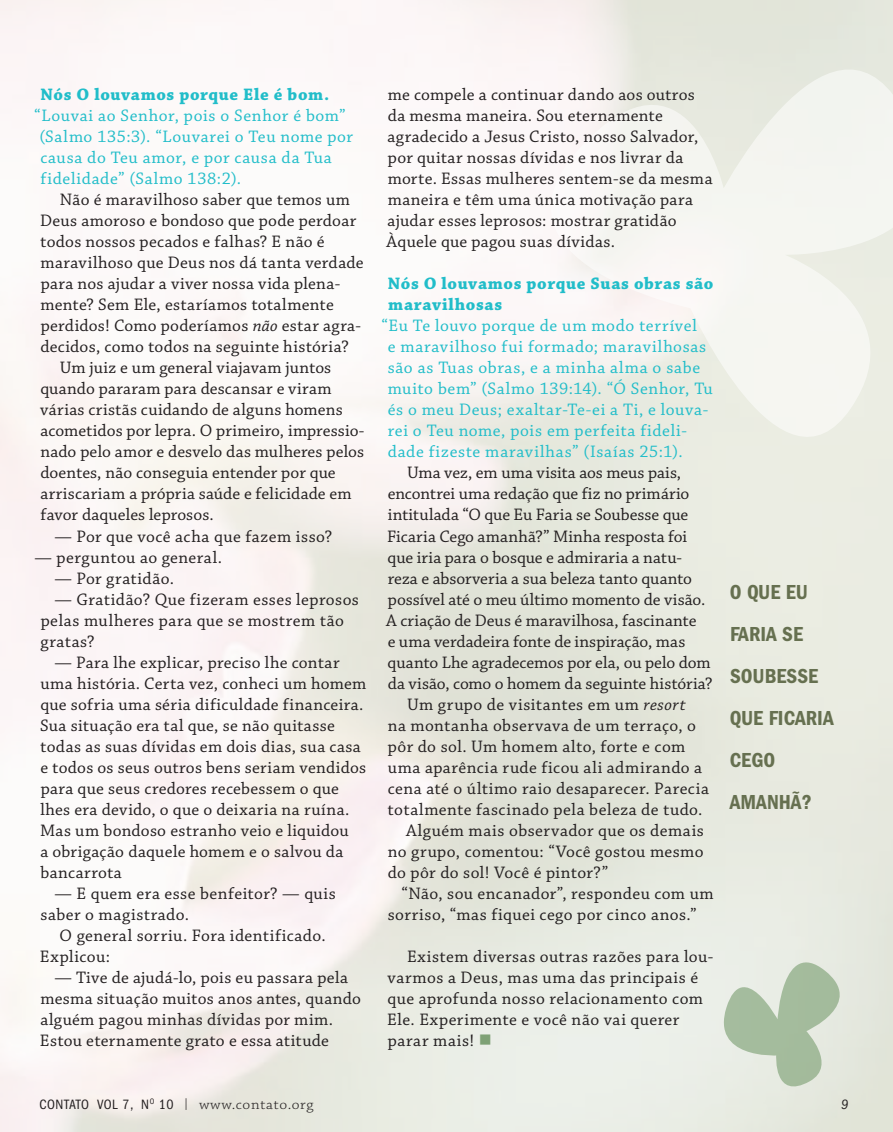
<style>
.page{position:relative;width:893px;height:1132px;background:#fff}
.page>*{position:absolute;margin:0;border:0;box-sizing:border-box;transform-origin:0 0}
.t1{font:600 condensed 21px/42px "Franklin Gothic";color:#667050}
.t2{font:17.5px/21px "Chaparral Pro";letter-spacing:.02em;color:#231f20}
.t3{font:17.5px/21px "Chaparral Pro";letter-spacing:.035em;color:#21bdc9}
.t4{font:17.5px "Chaparral Pro";letter-spacing:-.005em;color:#231f20}
.t5{font:700 17.5px/21px "Chaparral Pro";letter-spacing:.035em;color:#21bdc9}
.t6{font:17.5px/21px "Chaparral Pro";letter-spacing:.04em;color:#231f20}
.t7{font:17.5px "Chaparral Pro";color:#231f20}
.t8{font:17.5px "Chaparral Pro";letter-spacing:-.01em;color:#231f20}
.t9{font:condensed 14px "Franklin Gothic";letter-spacing:.04em;color:#231f20}
.s1{font-style:italic}
.s2{color:#7ea175}
.s3{font-family:"Chaparral Pro";font-weight:300;font-stretch:normal;font-size:11.72px}
.s4{font-family:"Chaparral Pro";font-weight:300;font-stretch:normal;font-size:14.88px}
</style>
<div class="page">
<svg style="left:501px;top:0;width:392px;height:456px;fill:#f4f4f0"></svg>
<svg style="left:719px;top:956px;width:124px;height:133px;background:#c6d4c1"></svg>
<svg style="left:842px;top:1099px;width:6px;height:9px"></svg>
<p class="t5" style="left:40px;top:85px;width:290px">Nós O louvamos porque Ele é bom.</p>
<p class="t3" style="left:34px;top:106px;width:320px">“Louvai ao Senhor, pois o Senhor é bom” (Salmo 135:3). “Louvarei o Teu nome por causa do Teu amor, e por causa da Tua fidelidade” (Salmo 138:2).</p>
<p class="t2" style="left:60px;top:190px;width:292px">Não é maravilhoso saber que temos um</p>
<p class="t2" style="left:40px;top:211px;width:318px">Deus amoroso e bondoso que pode perdoar</p>
<p class="t2" style="left:40px;top:232px;width:286px">todos nossos pecados e falhas? E não é</p>
<p class="t2" style="left:40px;top:253px;width:325px">maravilhoso que Deus nos dá tanta verdade</p>
<p class="t2" style="left:41px;top:274px;width:301px">para nos ajudar a viver nossa vida plena-</p>
<p class="t2" style="left:40px;top:295px;width:295px">mente? Sem Ele, estaríamos totalmente</p>
<p class="t2" style="left:41px;top:316px;width:322px">perdidos! Como poderíamos <span class="s1">não</span> estar agra-</p>
<p class="t2" style="left:40px;top:337px;width:310px">decidos, como todos na seguinte história?</p>
<p class="t2" style="left:60px;top:358px;width:273px">Um juiz e um general viajavam juntos</p>
<p class="t2" style="left:40px;top:379px;width:293px">quando pararam para descansar e viram</p>
<p class="t2" style="left:40px;top:400px;width:304px">várias cristãs cuidando de alguns homens</p>
<p class="t2" style="left:40px;top:421px;width:326px">acometidos por lepra. O primeiro, impressio-</p>
<p class="t2" style="left:40px;top:442px;width:325px">nado pelo amor e desvelo das mulheres pelos</p>
<p class="t2" style="left:40px;top:463px;width:297px">doentes, não conseguia entender por que</p>
<p class="t2" style="left:40px;top:484px;width:313px">arriscariam a própria saúde e felicidade em</p>
<p class="t2" style="left:41px;top:505px;width:175px">favor daqueles leprosos.</p>
<p class="t2" style="left:54px;top:526px;width:279px">— Por que você acha que fazem isso?</p>
<p class="t2" style="left:35px;top:547px;width:189px">— perguntou ao general.</p>
<p class="t2" style="left:54px;top:568px;width:121px">— Por gratidão.</p>
<p class="t2" style="left:40px;top:589px;width:320px;text-indent:14px">— Gratidão? Que fizeram esses leprosos pelas mulheres para que se mostrem tão gratas?</p>
<p class="t2" style="left:40px;top:652px;width:328px;text-indent:14px">— Para lhe explicar, preciso lhe contar uma história. Certa vez, conheci um homem que sofria uma séria dificuldade financeira.<br>Sua situação era tal que, se não quitasse todas as suas dívidas em dois dias, sua casa e todos os seus outros bens seriam vendidos para que seus credores recebessem o que lhes era devido, o que o deixaria na ruína.<br>Mas um bondoso estranho veio e liquidou<br>a obrigação daquele homem e o salvou da bancarrota</p>
<p class="t2" style="left:40px;top:883px;width:297px;text-indent:14px">— E quem era esse benfeitor? — quis saber o magistrado.</p>
<p class="t6" style="left:40px;top:925px;width:287px;text-indent:20px">O general sorriu. Fora identificado.<br>Explicou:</p>
<p class="t2" style="left:40px;top:967px;width:322px;text-indent:14px">— Tive de ajudá-lo, pois eu passara pela mesma situação muitos anos antes, quando alguém pagou minhas dívidas por mim.<br>Estou eternamente grato e essa atitude</p>
<p class="t2" style="left:386px;top:85px;width:328px">me compele a continuar dando aos outros da mesma maneira. Sou eternamente agradecido a Jesus Cristo, nosso Salvador, por quitar nossas dívidas e nos livrar da morte. Essas mulheres sentem-se da mesma maneira e têm uma única motivação para ajudar esses leprosos: mostrar gratidão Àquele que pagou suas dívidas.</p>
<p class="t5" style="left:388px;top:274px;width:327px">Nós O louvamos porque Suas obras são maravilhosas</p>
<p class="t3" style="left:388px;top:316px;width:327px;text-indent:-6px">“Eu Te louvo porque de um modo terrível<br>e maravilhoso fui formado; maravilhosas são as Tuas obras, e a minha alma o sabe muito bem” (Salmo 139:14). “Ó Senhor, Tu és o meu Deus; exaltar-Te-ei a Ti, e louva&shy;rei o Teu nome, pois em perfeita fideli&shy;dade fizeste maravilhas” (Isaías 25:1).</p>
<p class="t2" style="left:407px;top:463px;width:276px">Uma vez, em uma visita aos meus pais,</p>
<p class="t2" style="left:388px;top:484px;width:303px">encontrei uma redação que fiz no primário</p>
<p class="t4" style="left:388px;top:505px;width:302px">intitulada “O que Eu Faria se Soubesse que</p>
<p class="t2" style="left:387px;top:526px;width:301px">Ficaria Cego amanhã?” Minha resposta foi</p>
<p class="t2" style="left:388px;top:547px;width:296px">que iria para o bosque e admiraria a natu-</p>
<p class="t4" style="left:388px;top:568px;width:306px">reza e absorveria a sua beleza tanto quanto</p>
<p class="t2" style="left:388px;top:589px;width:319px">possível até o meu último momento de visão.</p>
<p class="t7" style="left:386px;top:610px;width:312px">A criação de Deus é maravilhosa, fascinante</p>
<p class="t2" style="left:388px;top:631px;width:299px">e uma verdadeira fonte de inspiração, mas</p>
<p class="t2" style="left:388px;top:652px;width:324px">quanto Lhe agradecemos por ela, ou pelo dom</p>
<p class="t8" style="left:388px;top:673px;width:327px">da visão, como o homem da seguinte história?</p>
<p class="t2" style="left:407px;top:694px;width:280px">Um grupo de visitantes em um <span class="s1">resort</span></p>
<p class="t2" style="left:388px;top:715px;width:310px">na montanha observava de um terraço, o</p>
<p class="t2" style="left:388px;top:736px;width:299px">pôr do sol. Um homem alto, forte e com</p>
<p class="t2" style="left:388px;top:757px;width:316px">uma aparência rude ficou ali admirando a</p>
<p class="t2" style="left:388px;top:778px;width:323px">cena até o último raio desaparecer. Parecia</p>
<p class="t2" style="left:388px;top:799px;width:316px">totalmente fascinado pela beleza de tudo.</p>
<p class="t2" style="left:406px;top:820px;width:299px">Alguém mais observador que os demais</p>
<p class="t2" style="left:388px;top:841px;width:317px">no grupo, comentou: “Você gostou mesmo</p>
<p class="t2" style="left:388px;top:862px;width:222px">do pôr do sol! Você é pintor?”</p>
<p class="t2" style="left:401px;top:883px;width:314px">“Não, sou encanador”, respondeu com um</p>
<p class="t2" style="left:388px;top:904px;width:310px">sorriso, “mas fiquei cego por cinco anos.”</p>
<p class="t2" style="left:387px;top:946px;width:328px;text-indent:20px">Existem diversas outras razões para lou&shy;varmos a Deus, mas uma das principais é que aprofunda nosso relacionamento com Ele. Experimente e você não vai querer parar mais! <span class="s2">■</span></p>
<p class="t1" style="left:730px;top:571px;width:105px">O QUE EU<br>FARIA SE<br>SOUBESSE<br>QUE FICARIA<br>CEGO<br>AMANHÃ?</p>
<p class="t9" style="left:39px;top:1096px;width:276px">CONTATO VOL 7, N<sup>O</sup> 10 <span class="s3">|</span> <span class="s4">www.contato.org</span></p>
</div>
